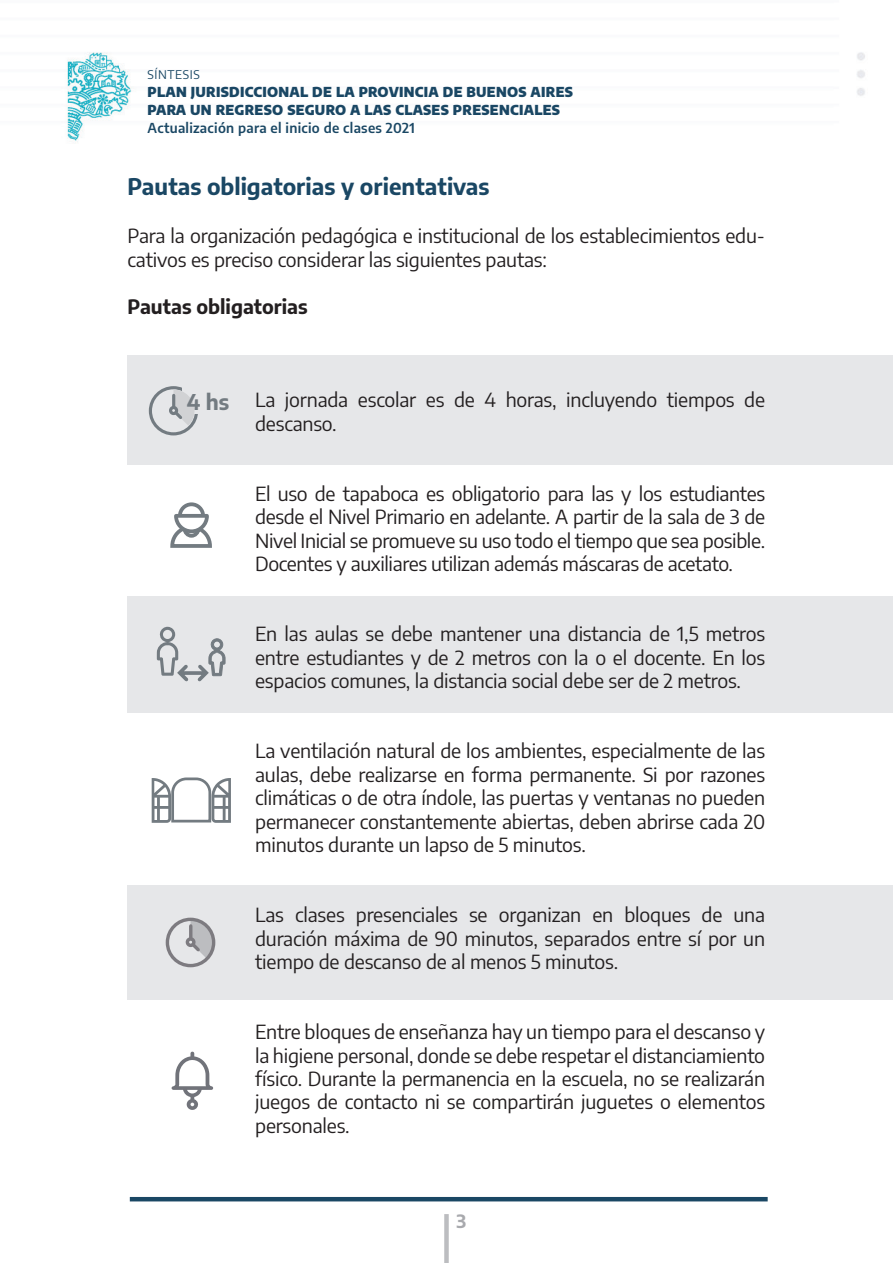
<style>
.page{position:relative;width:893px;height:1263px;background:#fff}
.page>*{position:absolute;margin:0;border:0;box-sizing:border-box;transform-origin:0 0}
.t1{font:700 22.5px "Encode Sans";color:#1a4764}
.t2{font:700 21.3px "Encode Sans";color:#737b81}
.t3{font:19.5px/23.4px "Encode Sans";letter-spacing:-.01em;color:#231f20;text-align:justify}
.t4{font:700 19.5px "Encode Sans";color:#231f20}
.t5{font:700 18px "Encode Sans";color:#a8a9ad}
.t6{font:900 13.5px/18px "Encode Sans";letter-spacing:.02em;color:#1a4764}
.t7{font:600 13.5px "Encode Sans";letter-spacing:.02em;color:#1a4764}
.t8{font:12px "Encode Sans";letter-spacing:.05em;color:#1a4764}
</style>
<div class="page">
<div style="left:444px;top:1214px;width:5px;height:49px;background:#bcbdc0"></div>
<img style="left:67px;top:52px;width:826px;height:948px">
<hr style="left:130px;top:1197px;width:638px;height:4px;background:#1a4764">
<div style="left:128px;top:885px;width:765px;height:115px;background:#e6e7e9"></div>
<svg style="left:152px;top:776px;width:79px;height:48px"></svg>
<svg style="left:165px;top:917px;width:51px;height:51px"></svg>
<svg style="left:172px;top:1051px;width:42px;height:59px"></svg>
<div style="left:128px;top:596px;width:765px;height:116px;background:#e6e7e9"></div>
<div style="left:128px;top:355px;width:765px;height:110px;background:#e6e7e9"></div>
<svg style="left:180px;top:504px;width:23px;height:23px"></svg>
<div style="left:178px;top:502px;width:27px;height:27px;border:4px solid #737b81;border-radius:50%"></div>
<svg style="left:168px;top:512px;width:46px;height:38px"></svg>
<svg style="left:149px;top:386px;width:49px;height:49px"></svg>
<svg style="left:157px;top:626px;width:69px;height:56px"></svg>
<p class="t8" style="left:148px;top:66px;width:54px">SÍNTESIS</p>
<p class="t6" style="left:148px;top:82px;width:427px">PLAN JURISDICCIONAL DE LA PROVINCIA DE BUENOS AIRES<br>PARA UN REGRESO SEGURO A LAS CLASES PRESENCIALES</p>
<p class="t7" style="left:148px;top:118px;width:269px">Actualización para el inicio de clases 2021</p>
<p class="t1" style="left:128px;top:170px;width:363px">Pautas obligatorias y orientativas</p>
<p class="t3" style="left:128px;top:224px;width:639px">Para la organización pedagógica e institucional de los establecimientos edu&shy;cativos es preciso considerar las siguientes pautas:</p>
<p class="t4" style="left:128px;top:292px;width:182px">Pautas obligatorias</p>
<p class="t2" style="left:187px;top:386px;width:44px">4 hs</p>
<p class="t3" style="left:255px;top:387px;width:511px">La jornada escolar es de 4 horas, incluyendo tiempos de descanso.</p>
<p class="t3" style="left:255px;top:481px;width:512px">El uso de tapaboca es obligatorio para las y los estudiantes desde el Nivel Primario en adelante. A partir de la sala de 3 de Nivel Inicial se promueve su uso todo el tiempo que sea posible.<br>Docentes y auxiliares utilizan además máscaras de acetato.</p>
<p class="t3" style="left:255px;top:621px;width:512px">En las aulas se debe mantener una distancia de 1,5 metros entre estudiantes y de 2 metros con la o el docente. En los espacios comunes, la distancia social debe ser de 2 metros.</p>
<p class="t3" style="left:255px;top:738px;width:512px">La ventilación natural de los ambientes, especialmente de las aulas, debe realizarse en forma permanente. Si por razones climáticas o de otra índole, las puertas y ventanas no pueden permanecer constantemente abiertas, deben abrirse cada 20 minutos durante un lapso de 5 minutos.</p>
<p class="t3" style="left:255px;top:902px;width:512px">Las clases presenciales se organizan en bloques de una duración máxima de 90 minutos, separados entre sí por un tiempo de descanso de al menos 5 minutos.</p>
<p class="t3" style="left:255px;top:1019px;width:512px">Entre bloques de enseñanza hay un tiempo para el descanso y la higiene personal, donde se debe respetar el distanciamiento físico. Durante la permanencia en la escuela, no se realizarán juegos de contacto ni se compartirán juguetes o elementos personales.</p>
<p class="t5" style="left:456px;top:1207px;width:11px">3</p>
</div>
